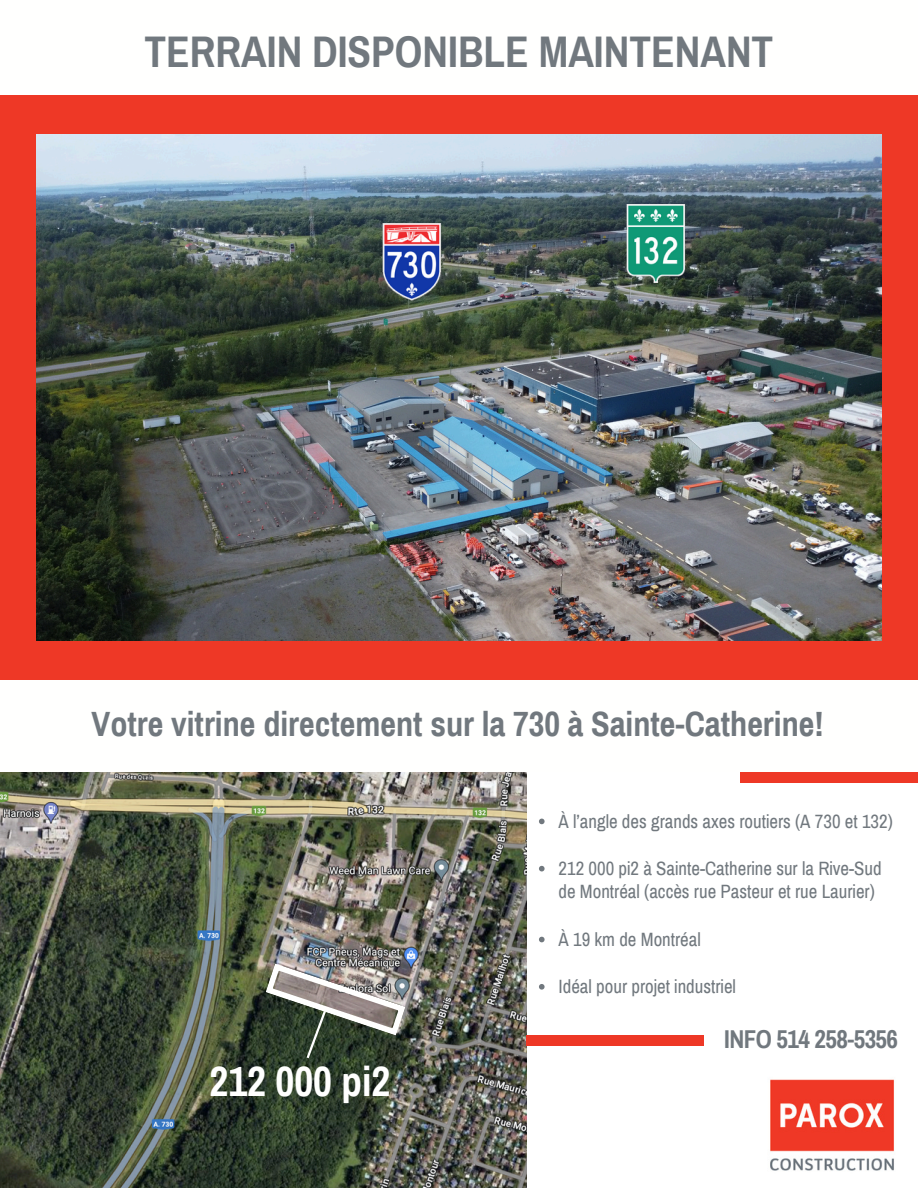
<style>
.page{position:relative;width:918px;height:1188px;background:#fff}
.page>*{position:absolute;margin:0;border:0;box-sizing:border-box;transform-origin:0 0}
.t1{font:700 43.2px "Archivo Narrow";color:#71787e}
.t2{font:700 41.4px "Archivo Narrow";color:#fffffe}
.t3{font:700 34.2px "Archivo Narrow";color:#71787e}
.t4{font:700 25.2px "Archivo Narrow";letter-spacing:-.02em;color:#71787e}
.t5{font:18.75px/23.7px "Archivo Narrow";color:#71787e}
</style>
<div class="page">
<div style="left:0;top:95px;width:918px;height:585px;background:#ee3826"></div>
<img style="left:36px;top:135px;width:845px;height:506px">
<img style="left:373px;top:223px;width:78px;height:78px">
<img style="left:617px;top:205px;width:78px;height:77px">
<img style="left:0;top:772px;width:527px;height:416px">
<img style="left:770px;top:1079px;width:124px;height:92px">
<svg style="left:266px;top:964px;width:139px;height:97px;background:#72766c"></svg>
<div style="left:741px;top:772px;width:177px;height:10px;background:#ee3826"></div>
<svg style="left:539px;top:819px;width:6px;height:5px"></svg>
<svg style="left:539px;top:866px;width:6px;height:5px"></svg>
<svg style="left:539px;top:937px;width:6px;height:5px"></svg>
<svg style="left:539px;top:984px;width:6px;height:6px"></svg>
<div style="left:527px;top:1035px;width:177px;height:11px;background:#ee3826"></div>
<p class="t1" style="left:145px;top:29px;width:630px">TERRAIN DISPONIBLE MAINTENANT</p>
<p class="t3" style="left:92px;top:706px;width:734px">Votre vitrine directement sur la 730 à Sainte-Catherine!</p>
<p class="t5" style="left:559px;top:809px;width:336px">À l’angle des grands axes routiers (A 730 et 132)</p>
<p class="t5" style="left:559px;top:857px;width:325px">212 000 pi2 à Sainte-Catherine sur la Rive-Sud de Montréal (accès rue Pasteur et rue Laurier)</p>
<h2 class="t5" style="left:559px;top:928px;width:144px">À 19 km de Montréal</h2>
<p class="t5" style="left:559px;top:975px;width:179px">Idéal pour projet industriel</p>
<p class="t2" style="left:210px;top:1060px;width:182px">212 000 pi2</p>
<p class="t4" style="left:724px;top:1026px;width:175px">INFO 514 258-5356</p>
</div>
